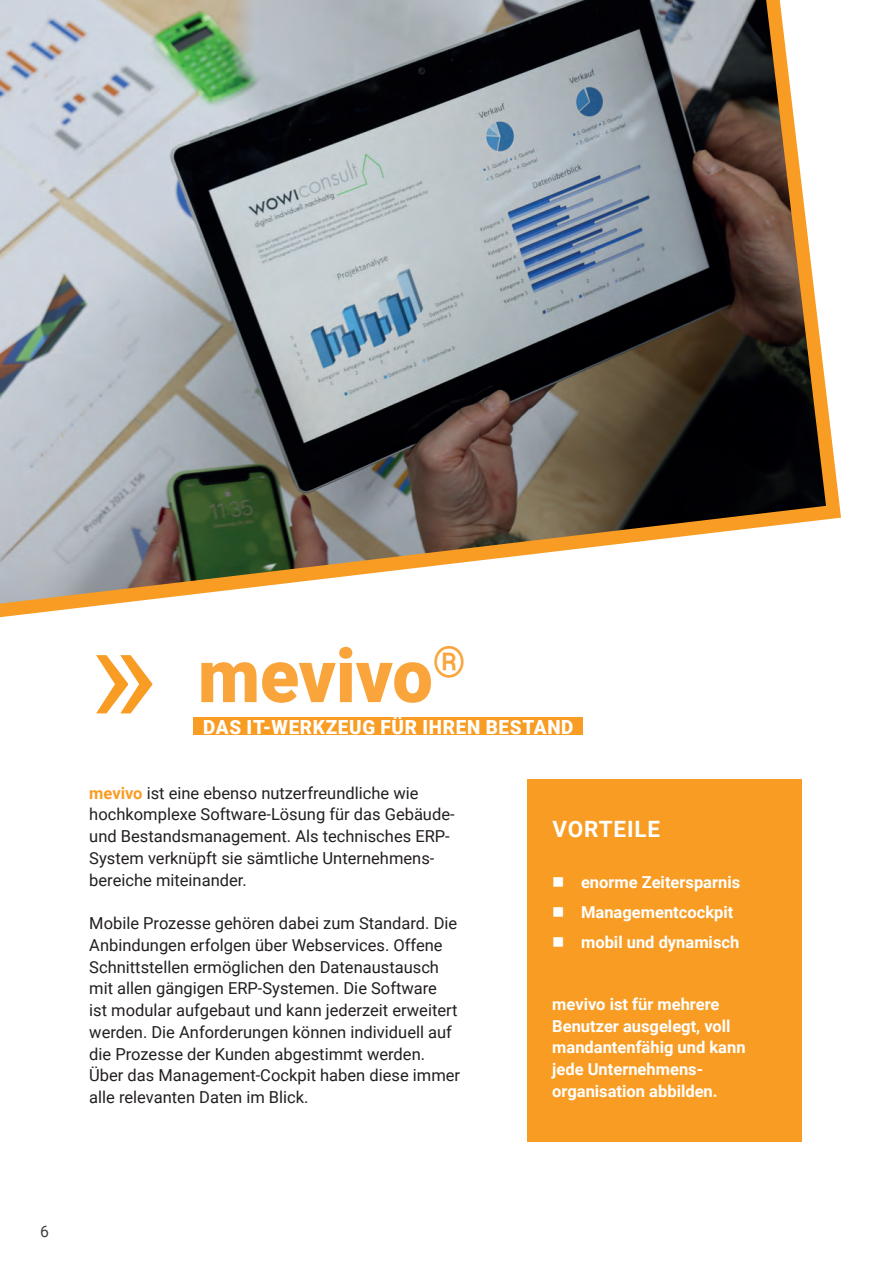
<style>
.page{position:relative;width:893px;height:1263px;background:#fff}
.page>*{position:absolute;margin:0;border:0;box-sizing:border-box;transform-origin:0 0}
.t1{font:150px "Roboto";color:#f89c23}
.t2{font:900 74.1px "Roboto";color:#f9a53b}
.t3{font:700 22.5px "Roboto";letter-spacing:.035em;color:#fff}
.t4{font:900 19.5px "Roboto";letter-spacing:.035em;color:#fff}
.t5{font:16.5px/21.8px "Roboto";color:#231f20}
.t6{font:700 16.5px/21.8px "Roboto";color:#fff}
.t7{font:15.75px "Roboto";color:#3e3e3f}
.s1{font-weight:700;color:#f89c23}
</style>
<div class="page">
<img style="left:0;top:0;width:841px;height:618px">
<div style="left:193px;top:717px;width:390px;height:18px;background:#f89c23"></div>
<div style="left:527px;top:779px;width:275px;height:362px;background:#f89c23"></div>
<h1 class="t1" style="left:160px;top:802px;width:72px;rotate:-180deg">«</h1>
<h2 class="t2" style="left:198px;top:624px;width:269px">mevivo<sup>®</sup></h2>
<p class="t4" style="left:203px;top:713px;width:372px">DAS IT-WERKZEUG FÜR IHREN BESTAND</p>
<p class="t5" style="left:89px;top:781px;width:367px"><span class="s1">mevivo</span> ist eine ebenso nutzerfreundliche wie hochkomplexe Software-Lösung für das Gebäude&shy;und Bestandsmanagement. Als technisches ERP-System verknüpft sie sämtliche Unternehmens&shy;bereiche miteinander.</p>
<p class="t5" style="left:89px;top:912px;width:372px">Mobile Prozesse gehören dabei zum Standard. Die Anbindungen erfolgen über Webservices. Offene Schnittstellen ermöglichen den Datenaustausch mit allen gängigen ERP-Systemen. Die Software<br>ist modular aufgebaut und kann jederzeit erweitert werden. Die Anforderungen können individuell auf die Prozesse der Kunden abgestimmt werden.<br>Über das Management-Cockpit haben diese immer alle relevanten Daten im Blick.</p>
<h3 class="t3" style="left:553px;top:813px;width:109px">VORTEILE</h3>
<p class="t6" style="left:552px;top:871px;width:190px">■ enorme Zeitersparnis</p>
<p class="t6" style="left:552px;top:901px;width:183px">■ Managementcockpit</p>
<p class="t6" style="left:552px;top:931px;width:189px">■ mobil und dynamisch</p>
<p class="t6" style="left:552px;top:992px;width:195px">mevivo ist für mehrere<br>Benutzer ausgelegt, voll mandantenfähig und kann jede Unternehmens&shy;organisation abbilden.</p>
<p class="t7" style="left:40px;top:1220px;width:10px">6</p>
</div>
